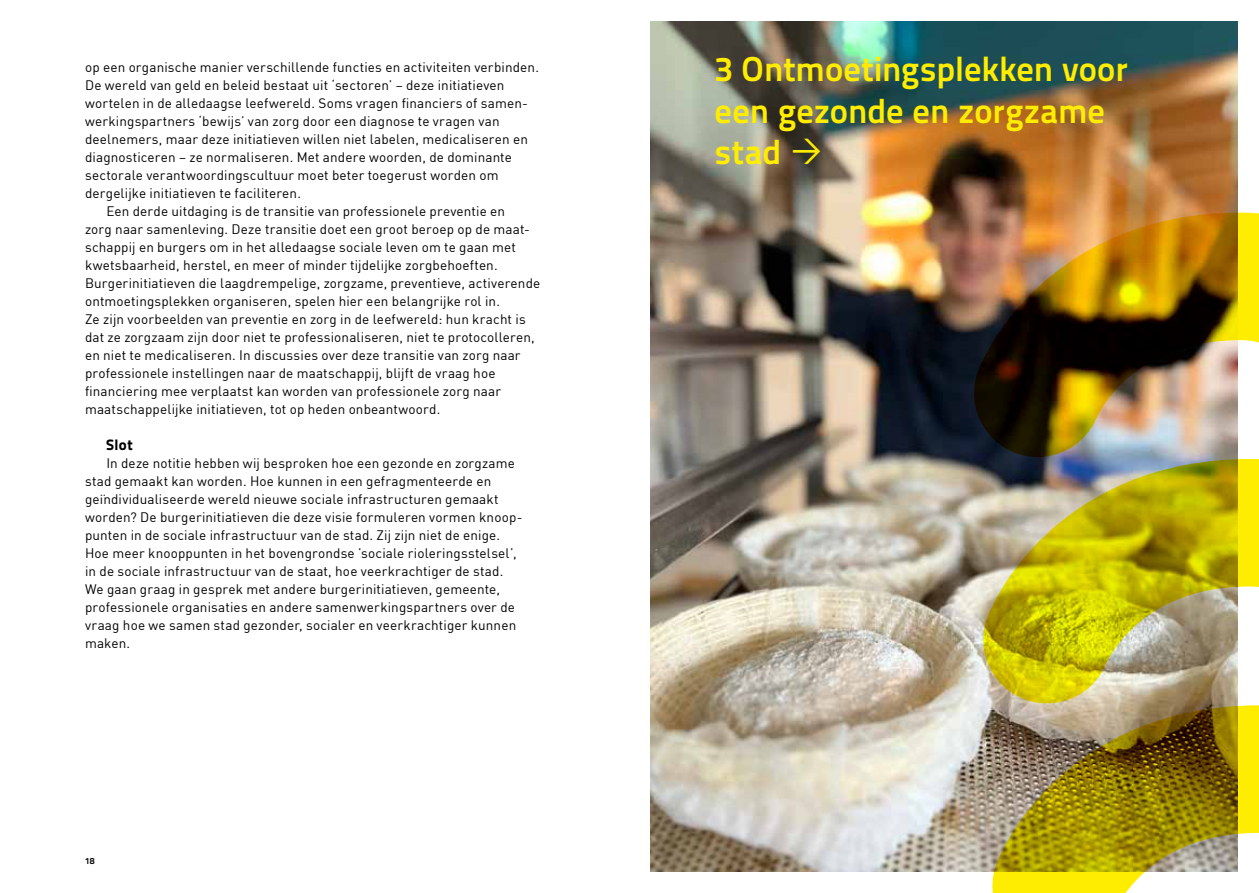
<style>
.page{position:relative;width:1259px;height:893px;background:#fff}
.page>*{position:absolute;margin:0;border:0;box-sizing:border-box;transform-origin:0 0}
.t1{font:34.5px/41.4px "Titillium Text 22 L 800 wt";color:#ffed00}
.t2{font:15px "Titillium Text 22 L 999 wt";color:#000}
.t3{font:13.5px/18px "DIN";letter-spacing:.01em;color:#000}
.t4{font:9px "Titillium Text 22 L 800 wt";color:#000}
</style>
<div class="page">
<img style="left:651px;top:21px;width:586px;height:851px">
<img style="left:972px;top:211px;width:287px;height:248px">
<img style="left:981px;top:457px;width:278px;height:248px">
<svg style="left:991px;top:704px;width:268px;height:189px;background:#a59436"></svg>
<svg style="left:793px;top:139px;width:27px;height:25px"></svg>
<p class="t3" style="left:85px;top:58px;width:455px">op een organische manier verschillende functies en activiteiten verbinden.</p>
<p class="t3" style="left:85px;top:76px;width:421px">De wereld van geld en beleid bestaat uit ‘sectoren’ – deze initiatieven</p>
<p class="t3" style="left:85px;top:94px;width:444px">wortelen in de alledaagse leefwereld. Soms vragen financiers of samen-</p>
<p class="t3" style="left:85px;top:112px;width:416px">werkingspartners ‘bewijs’ van zorg door een diagnose te vragen van</p>
<p class="t3" style="left:85px;top:130px;width:444px">deelnemers, maar deze initiatieven willen niet labelen, medicaliseren en</p>
<p class="t3" style="left:85px;top:148px;width:428px">diagnosticeren – ze normaliseren. Met andere woorden, de dominante</p>
<p class="t3" style="left:85px;top:166px;width:415px">sectorale verantwoordingscultuur moet beter toegerust worden om</p>
<p class="t3" style="left:85px;top:184px;width:217px">dergelijke initiatieven te faciliteren.</p>
<p class="t3" style="left:106px;top:202px;width:400px">Een derde uitdaging is de transitie van professionele preventie en</p>
<p class="t3" style="left:85px;top:220px;width:446px">zorg naar samenleving. Deze transitie doet een groot beroep op de maat-</p>
<p class="t3" style="left:85px;top:238px;width:432px">schappij en burgers om in het alledaagse sociale leven om te gaan met</p>
<p class="t3" style="left:85px;top:256px;width:414px">kwetsbaarheid, herstel, en meer of minder tijdelijke zorgbehoeften.</p>
<p class="t3" style="left:85px;top:274px;width:457px">Burgerinitiatieven die laagdrempelige, zorgzame, preventieve, activerende</p>
<p class="t3" style="left:85px;top:292px;width:416px">ontmoetingsplekken organiseren, spelen hier een belangrijke rol in.</p>
<p class="t3" style="left:85px;top:310px;width:442px">Ze zijn voorbeelden van preventie en zorg in de leefwereld: hun kracht is</p>
<p class="t3" style="left:85px;top:328px;width:451px">dat ze zorgzaam zijn door niet te professionaliseren, niet te protocolleren,</p>
<p class="t3" style="left:85px;top:346px;width:437px">en niet te medicaliseren. In discussies over deze transitie van zorg naar</p>
<p class="t3" style="left:85px;top:364px;width:412px">professionele instellingen naar de maatschappij, blijft de vraag hoe</p>
<p class="t3" style="left:85px;top:382px;width:417px">financiering mee verplaatst kan worden van professionele zorg naar</p>
<p class="t3" style="left:85px;top:400px;width:357px">maatschappelijke initiatieven, tot op heden onbeantwoord.</p>
<p class="t2" style="left:106px;top:433px;width:28px">Slot</p>
<p class="t3" style="left:85px;top:454px;width:439px;text-indent:21px">In deze notitie hebben wij besproken hoe een gezonde en zorgzame stad gemaakt kan worden. Hoe kunnen in een gefragmenteerde en geïndividualiseerde wereld nieuwe sociale infrastructuren gemaakt worden? De burgerinitiatieven die deze visie formuleren vormen knoop&shy;punten in de sociale infrastructuur van de stad. Zij zijn niet de enige.<br>Hoe meer knooppunten in het bovengrondse ’sociale rioleringsstelsel’, in de sociale infrastructuur van de staat, hoe veerkrachtiger de stad.<br>We gaan graag in gesprek met andere burgerinitiatieven, gemeente, professionele organisaties en andere samenwerkingspartners over de vraag hoe we samen stad gezonder, socialer en veerkrachtiger kunnen maken.</p>
<p class="t4" style="left:85px;top:854px;width:11px">18</p>
<h1 class="t1" style="left:714px;top:46px;width:415px">3 Ontmoetingsplekken voor een gezonde en zorgzame stad</h1>
</div>
